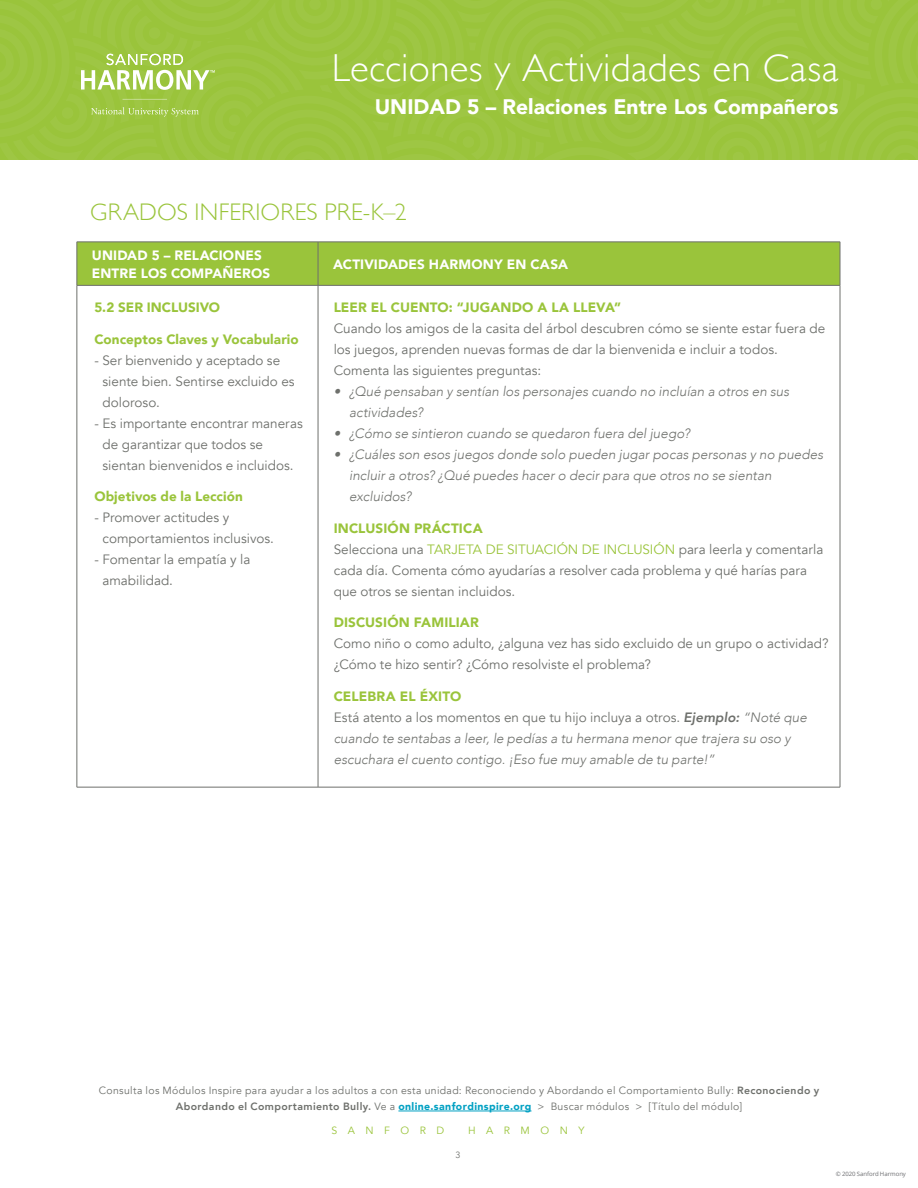
<style>
.page{position:relative;width:918px;height:1188px;background:#fff}
.page>*{position:absolute;margin:0;border:0;box-sizing:border-box;transform-origin:0 0}
.t1{font:300 39px "Gill Sans";letter-spacing:.01em;color:#fff}
.AHEAD{font:300 24px "Gill Sans";letter-spacing:.005em;color:#9ac43b}
.t2{font:900 21px "Avenir";color:#fff}
.CHART_BODY{font:13.5px/21px "Avenir";color:#6e706c}
.CHART_BODY-2{font:italic 300 13.5px/21px "Avenir";letter-spacing:.005em;color:#6e706c}
.CHART_BHEAD{font:900 13.5px "Avenir";letter-spacing:.01em;color:#9ac43b}
.BODY{font:900 13.5px/18px "Avenir";letter-spacing:.01em;color:#fff}
.CHART_BODY-3{font:900 13.5px "Avenir";letter-spacing:.005em;color:#9ac43b}
.t3{font:10.5px/16.5px "Avenir";letter-spacing:.03em;color:#6e706c;text-align:center}
.t4{font:10.5px "Avenir";letter-spacing:1em;color:#9ac43b}
.t5{font:9px "Avenir";color:#6e706c}
.t6{font:6px "Open Sans";letter-spacing:-.005em;color:#6c6d70}
.s1{color:#9ac43b}
.s2{font-weight:800;font-style:italic}
.s3{font-weight:300;font-style:italic}
.s4{font-weight:800}
.s5{font-weight:900;color:#03a1c3}
</style>
<div class="page">
<hr style="left:398px;top:1111px;width:134px;height:1px;background:#03a1c3">
<div style="left:0;top:0;width:918px;height:160px;background:#9dc641"></div>
<div style="left:78px;top:243px;width:762px;height:42px;background:#9ac43b"></div>
<hr style="left:77px;top:242px;width:241px;height:1px;background:#6e706c">
<hr style="left:77px;top:242px;width:1px;height:43px;background:#6e706c">
<hr style="left:318px;top:242px;width:522px;height:1px;background:#6e706c">
<hr style="left:318px;top:242px;width:1px;height:43px;background:#6e706c">
<hr style="left:840px;top:242px;width:1px;height:43px;background:#6e706c">
<hr style="left:77px;top:285px;width:241px;height:1px;background:#6e706c">
<hr style="left:77px;top:286px;width:1px;height:501px;background:#6e706c">
<hr style="left:318px;top:285px;width:522px;height:1px;background:#6e706c">
<hr style="left:318px;top:286px;width:1px;height:501px;background:#6e706c">
<hr style="left:840px;top:286px;width:1px;height:501px;background:#6e706c">
<hr style="left:77px;top:787px;width:241px;height:1px;background:#6e706c">
<hr style="left:318px;top:787px;width:522px;height:1px;background:#6e706c">
<h1 class="t1" style="left:332px;top:37px;width:508px">Lecciones y Actividades en Casa</h1>
<h3 class="t2" style="left:375px;top:89px;width:465px">UNIDAD 5 – Relaciones Entre Los Compañeros</h3>
<p class="AHEAD" style="left:90px;top:193px;width:318px">GRADOS INFERIORES PRE-K–2</p>
<p class="BODY" style="left:92px;top:246px;width:180px">UNIDAD 5 – RELACIONES<br>ENTRE LOS COMPAÑEROS</p>
<p class="BODY" style="left:333px;top:255px;width:236px">ACTIVIDADES HARMONY EN CASA</p>
<p class="CHART_BHEAD" style="left:94px;top:296px;width:127px">5.2 SER INCLUSIVO</p>
<p class="CHART_BHEAD" style="left:94px;top:328px;width:206px">Conceptos Claves y Vocabulario</p>
<p class="CHART_BODY" style="left:103px;top:350px;width:194px;text-indent:-8px">- Ser bienvenido y aceptado se siente bien. Sentirse excluido es doloroso.</p>
<p class="CHART_BODY" style="left:103px;top:413px;width:202px;text-indent:-8px">- Es importante encontrar maneras de garantizar que todos se sientan bienvenidos e incluidos.</p>
<p class="CHART_BODY-3" style="left:94px;top:485px;width:150px">Objetivos de la Lección</p>
<p class="CHART_BODY" style="left:103px;top:507px;width:173px;text-indent:-8px">- Promover actitudes y comportamientos inclusivos.</p>
<p class="CHART_BODY" style="left:103px;top:549px;width:149px;text-indent:-8px">- Fomentar la empatía y la amabilidad.</p>
<p class="CHART_BHEAD" style="left:334px;top:296px;width:289px">LEER EL CUENTO: “JUGANDO A LA LLEVA”</p>
<p class="CHART_BODY" style="left:334px;top:318px;width:493px">Cuando los amigos de la casita del árbol descubren cómo se siente estar fuera de</p>
<p class="CHART_BODY" style="left:334px;top:339px;width:446px">los juegos, aprenden nuevas formas de dar la bienvenida e incluir a todos.</p>
<p class="CHART_BODY" style="left:334px;top:360px;width:209px">Comenta las siguientes preguntas:</p>
<p class="CHART_BODY-2" style="left:349px;top:381px;width:442px;text-indent:-15px">• ¿Qué pensaban y sentían los personajes cuando no incluían a otros en sus actividades?</p>
<p class="CHART_BODY-2" style="left:334px;top:423px;width:358px">• ¿Cómo se sintieron cuando se quedaron fuera del juego?</p>
<p class="CHART_BODY-2" style="left:349px;top:444px;width:476px;text-indent:-15px">• ¿Cuáles son esos juegos donde solo pueden jugar pocas personas y no puedes incluir a otros? ¿Qué puedes hacer o decir para que otros no se sientan excluidos?</p>
<p class="CHART_BHEAD" style="left:334px;top:517px;width:150px">INCLUSIÓN PRÁCTICA</p>
<p class="CHART_BODY" style="left:334px;top:539px;width:491px">Selecciona una <span class="s1">TARJETA DE SITUACIÓN DE INCLUSIÓN</span> para leerla y comentarla</p>
<p class="CHART_BODY" style="left:334px;top:560px;width:475px">cada día. Comenta cómo ayudarías a resolver cada problema y qué harías para</p>
<p class="CHART_BODY" style="left:334px;top:581px;width:183px">que otros se sientan incluidos.</p>
<p class="CHART_BHEAD" style="left:334px;top:611px;width:147px">DISCUSIÓN FAMILIAR</p>
<p class="CHART_BODY" style="left:334px;top:633px;width:496px">Como niño o como adulto, ¿alguna vez has sido excluido de un grupo o actividad?</p>
<p class="CHART_BODY" style="left:334px;top:654px;width:319px">¿Cómo te hizo sentir? ¿Cómo resolviste el problema?</p>
<p class="CHART_BHEAD" style="left:334px;top:685px;width:129px">CELEBRA EL ÉXITO</p>
<p class="CHART_BODY" style="left:334px;top:707px;width:475px">Está atento a los momentos en que tu hijo incluya a otros. <span class="s2">Ejemplo:</span> <span class="s3">“Noté que</span></p>
<p class="CHART_BODY-2" style="left:334px;top:728px;width:459px">cuando te sentabas a leer, le pedías a tu hermana menor que trajera su oso y</p>
<p class="CHART_BODY-2" style="left:334px;top:749px;width:383px">escuchara el cuento contigo. ¡Eso fue muy amable de tu parte!”</p>
<p class="t3" style="left:99px;top:1082px;width:722px">Consulta los Módulos Inspire para ayudar a los adultos a con esta unidad: Reconociendo y Abordando el Comportamiento Bully: <span class="s4">Reconociendo y<br>Abordando el Comportamiento Bully.</span> Ve a <span class="s5">online.sanfordinspire.org</span> &gt; Buscar módulos &gt; [Título del módulo]</p>
<p class="t4" style="left:331px;top:1124px;width:114px">SANFORD</p>
<p class="t4" style="left:468px;top:1124px;width:118px">HARMONY</p>
<p class="t5" style="left:455px;top:1149px;width:7px">3</p>
<p class="t6" style="left:836px;top:1170px;width:72px">© 2020 Sanford Harmony</p>
</div>
